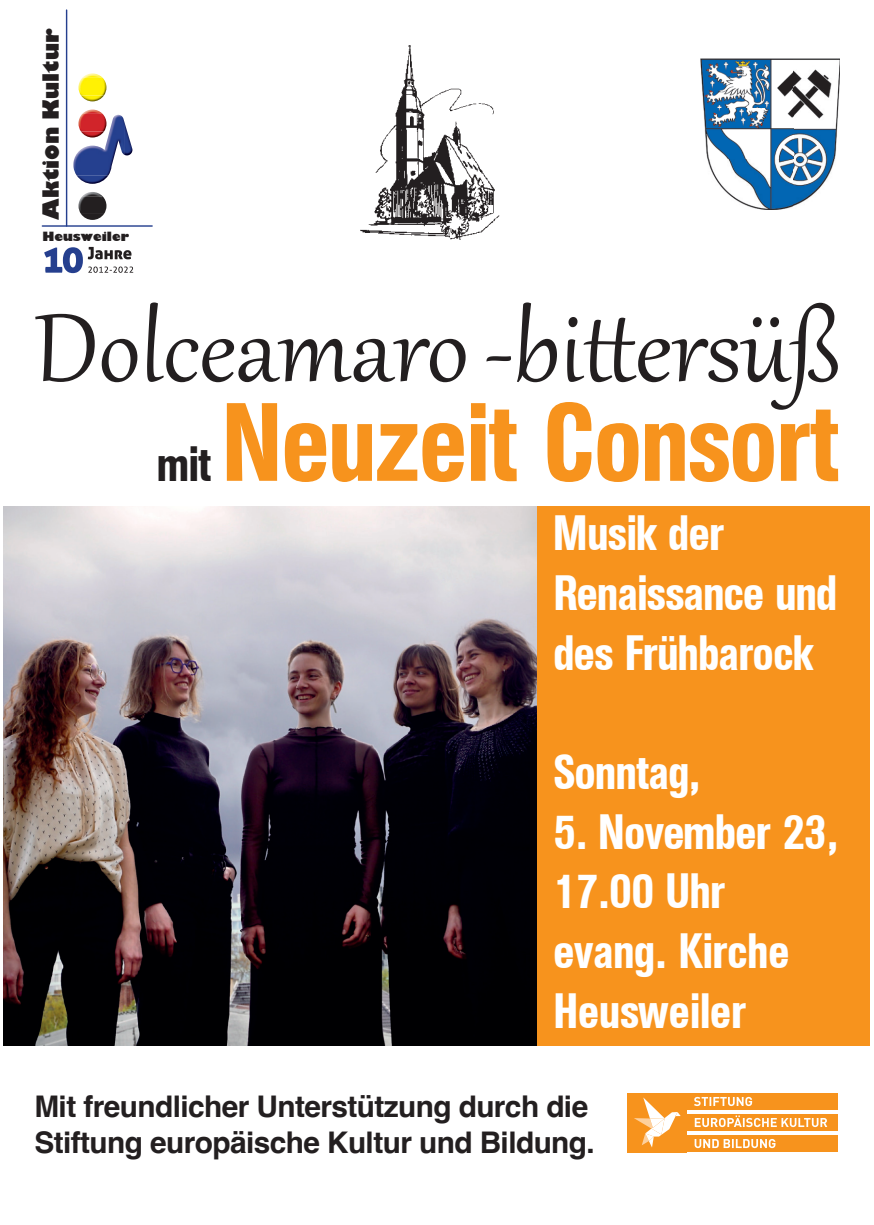
<style>
.page{position:relative;width:874px;height:1225px;background:#fff}
.page>*{position:absolute;margin:0;border:0;box-sizing:border-box;transform-origin:0 0}
.t1{font:117.8px "Gabriola";color:#231f20}
.t2{font:110px "Agba Condensed Medium Normal";color:#f7931d}
.t3{font:48.2px/59.6px "Agba Condensed Medium Normal";color:#fff}
.t4{font:48.2px "Agba Condensed Medium Normal";color:#231f20}
.t5{font:700 29.8px/35.8px "Helvetica";letter-spacing:-.02em;color:#231f20}
.t6{font:21.8px "Gilbert Ultra Bold Plain";color:#231f20}
.t7{font:12.4px "Gilbert Ultra Bold Plain";color:#231f20}
</style>
<div class="page">
<div style="left:536px;top:506px;width:333px;height:539px;background:#f7931d"></div>
<img style="left:700px;top:59px;width:139px;height:150px">
<hr style="left:42px;top:225px;width:110px;height:2px;background:#253f8e">
<img style="left:83px;top:192px;width:19px;height:4px">
<img style="left:81px;top:214px;width:23px;height:6px">
<img style="left:78px;top:196px;width:28px;height:18px">
<img style="left:82px;top:110px;width:20px;height:4px">
<img style="left:81px;top:114px;width:23px;height:1px">
<img style="left:82px;top:73px;width:20px;height:5px">
<img style="left:81px;top:95px;width:23px;height:6px">
<img style="left:78px;top:78px;width:28px;height:17px">
<img style="left:76px;top:124px;width:56px;height:60px">
<img style="left:73px;top:116px;width:52px;height:59px">
<hr style="left:66px;top:10px;width:1px;height:216px;background:#253f8e">
<svg style="left:44px;top:247px;width:89px;height:26px"></svg>
<img style="left:4px;top:506px;width:532px;height:539px">
<div style="left:627px;top:1092px;width:59px;height:60px;background:#f7931d"></div>
<svg style="left:634px;top:1097px;width:46px;height:50px"></svg>
<img style="left:649px;top:1118px;width:14px;height:9px">
<div style="left:686px;top:1092px;width:150px;height:17px;background:#f7931d"></div>
<div style="left:686px;top:1114px;width:150px;height:17px;background:#f7931d"></div>
<div style="left:686px;top:1135px;width:150px;height:17px;background:#f7931d"></div>
<svg style="left:694px;top:1139px;width:81px;height:9px"></svg>
<svg style="left:694px;top:1115px;width:132px;height:12px"></svg>
<svg style="left:694px;top:1096px;width:57px;height:10px"></svg>
<img style="left:360px;top:45px;width:140px;height:195px">
<p class="t6" style="left:37px;top:220px;width:193px;rotate:-90deg">Aktion Kultur</p>
<p class="t7" style="left:42px;top:228px;width:88px">Heusweiler</p>
<h1 class="t1" style="left:34px;top:271px;width:806px">Dolceamaro -bittersüß</h1>
<p class="t4" style="left:158px;top:437px;width:55px">mit</p>
<h2 class="t2" style="left:223px;top:380px;width:617px">Neuzeit Consort</h2>
<p class="t3" style="left:554px;top:504px;width:284px">Musik der<br>Renaissance und des Frühbarock</p>
<p class="t3" style="left:554px;top:743px;width:147px">Sonntag,</p>
<p class="t3" style="left:554px;top:802px;width:285px">5. November 23,<br>17.00 Uhr evang. Kirche<br>Heusweiler</p>
<p class="t5" style="left:34px;top:1092px;width:561px">Mit freundlicher Unterstützung durch die<br>Stiftung europäische Kultur und Bildung.</p>
</div>
